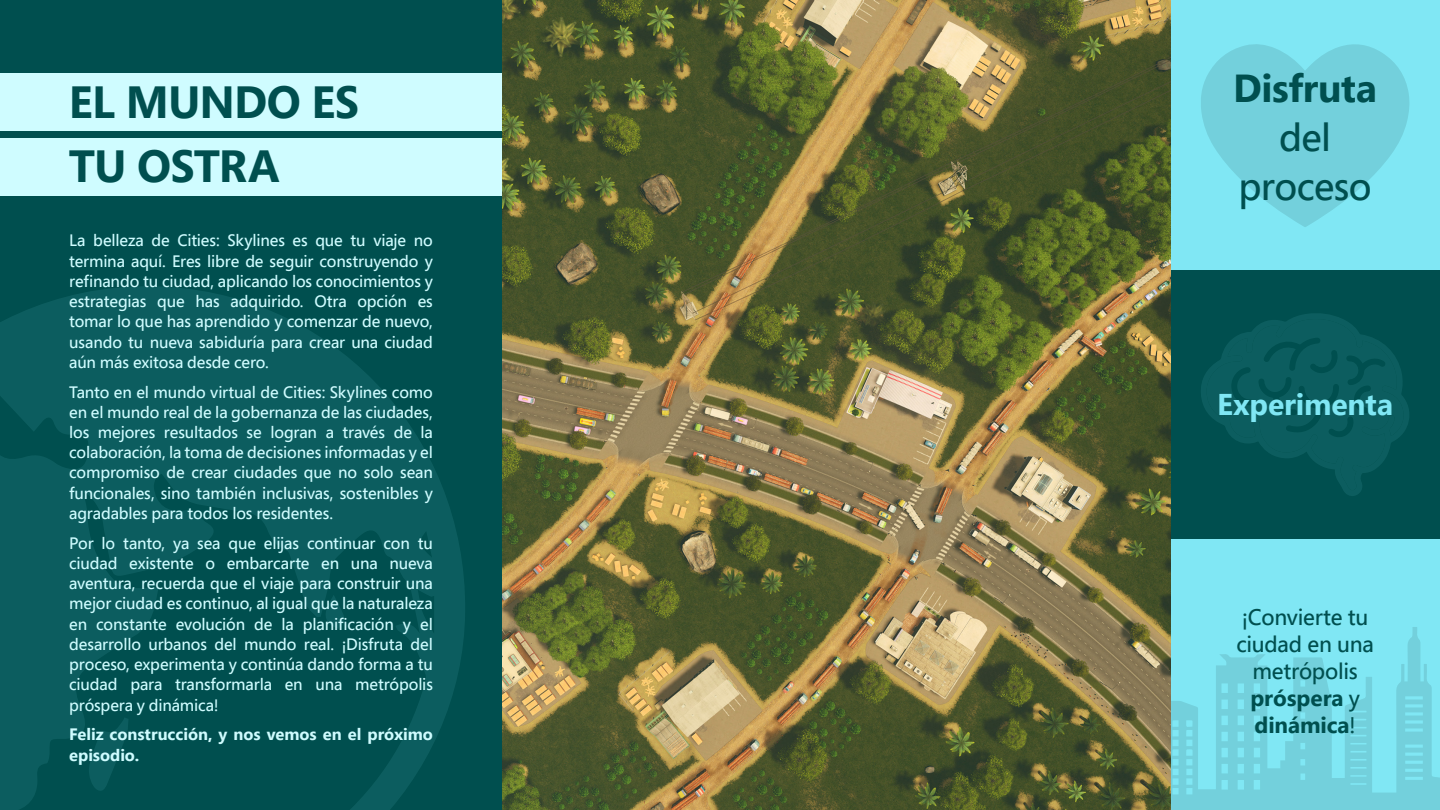
<style>
.page{position:relative;width:1440px;height:810px;background:#fff}
.page>*{position:absolute;margin:0;border:0;box-sizing:border-box;transform-origin:0 0}
.t1{font:700 45px/63.8px "Segoe Pro";letter-spacing:-.02em;color:#004f4f}
.t2{font:500 39px/48.8px "Segoe Pro";letter-spacing:-.015em;color:#004f4f;text-align:center}
.t3{font:700 39px "Segoe Pro";letter-spacing:-.01em;color:#004f4f}
.t4{font:700 30px "Segoe Pro";letter-spacing:-.005em;color:#80e7f4}
.t5{font:500 22.5px/27px "Segoe Pro";letter-spacing:-.01em;color:#004f4f;text-align:center}
.t6{font:500 16.5px/20.2px "Segoe Pro";letter-spacing:-.01em;color:#cffcff;text-align:justify}
.t7{font:700 16.5px/20.2px "Segoe Pro";letter-spacing:-.005em;color:#cffcff}
.s1{font-weight:700}
</style>
<div class="page">
<div style="left:0;top:0;width:502px;height:810px;background:#004f4f"></div>
<div style="left:0;top:73px;width:502px;height:58px;background:#cffcff"></div>
<div style="left:0;top:138px;width:502px;height:58px;background:#cffcff"></div>
<div style="left:1170px;top:0;width:270px;height:270px;background:#80e7f4"></div>
<div style="left:1170px;top:270px;width:270px;height:270px;background:#004f4f"></div>
<div style="left:1170px;top:540px;width:270px;height:270px;background:#80e7f4"></div>
<svg style="left:1201px;top:44px;width:208px;height:183px"></svg>
<svg style="left:1201px;top:313px;width:208px;height:183px"></svg>
<svg style="left:1170px;top:627px;width:270px;height:183px"></svg>
<img style="left:502px;top:0;width:668px;height:810px">
<svg style="left:0;top:286px;width:465px;height:524px;fill:#0c5d5f"></svg>
<svg style="left:88px;top:717px;width:41px;height:77px"></svg>
<svg style="left:323px;top:595px;width:22px;height:34px"></svg>
<h1 class="t1" style="left:69px;top:69px;width:292px">EL MUNDO ES<br>TU OSTRA</h1>
<p class="t6" style="left:69px;top:230px;width:365px">La belleza de Cities: Skylines es que tu viaje no termina aquí. Eres libre de seguir construyendo y refinando tu ciudad, aplicando los conocimientos y estrategias que has adquirido. Otra opción es tomar lo que has aprendido y comenzar de nuevo, usando tu nueva sabiduría para crear una ciudad aún más exitosa desde cero.</p>
<p class="t6" style="left:69px;top:381px;width:365px">Tanto en el mundo virtual de Cities: Skylines como en el mundo real de la gobernanza de las ciudades, los mejores resultados se logran a través de la colaboración, la toma de decisiones informadas y el compromiso de crear ciudades que no solo sean funcionales, sino también inclusivas, sostenibles y agradables para todos los residentes.</p>
<p class="t6" style="left:69px;top:532px;width:365px">Por lo tanto, ya sea que elijas continuar con tu ciudad existente o embarcarte en una nueva aventura, recuerda que el viaje para construir una mejor ciudad es continuo, al igual que la naturaleza en constante evolución de la planificación y el desarrollo urbanos del mundo real. ¡Disfruta del proceso, experimenta y continúa dando forma a tu ciudad para transformarla en una metrópolis próspera y dinámica!</p>
<p class="t7" style="left:69px;top:724px;width:365px">Feliz construcción, y nos vemos en el próximo episodio.</p>
<h2 class="t3" style="left:1233px;top:61px;width:146px">Disfruta</h2>
<h2 class="t2" style="left:1238px;top:112px;width:135px">del proceso</h2>
<h3 class="t4" style="left:1217px;top:383px;width:178px">Experimenta</h3>
<h3 class="t5" style="left:1236px;top:603px;width:139px">¡Convierte tu ciudad en una metrópolis <span class="s1">próspera</span> y <span class="s1">dinámica</span>!</h3>
</div>
